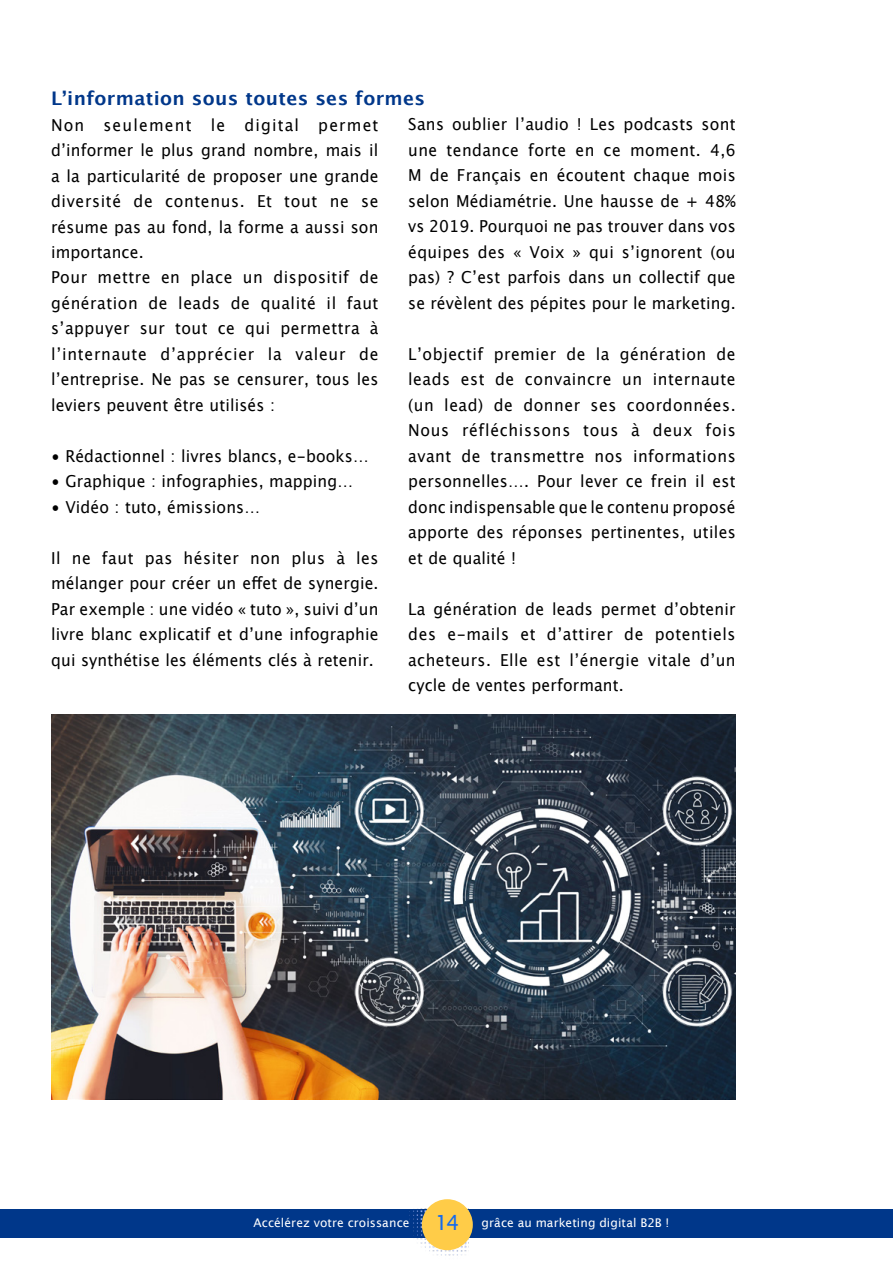
<style>
.page{position:relative;width:893px;height:1263px;background:#fff}
.page>*{position:absolute;margin:0;border:0;box-sizing:border-box;transform-origin:0 0}
.t1{font:21px "Lucida Sans";color:#136af0}
.t2{font:700 18.75px "Lucida Grande";letter-spacing:.02em;color:#00378a}
.t3{font:16.5px/25.5px "Lucida Grande";letter-spacing:.01em;color:#000;text-align:justify;scale:.95 1}
.t4{font:16.5px/25.5px "Lucida Grande";letter-spacing:.03em;color:#000;scale:.95 1}
.t5{font:12px "Lucida Sans";letter-spacing:.01em;color:#fff}
</style>
<div class="page">
<div style="left:0;top:1209px;width:893px;height:29px;background:#00378a"></div>
<img style="left:409px;top:1208px;width:59px;height:48px">
<div style="left:422px;top:1199px;width:51px;height:51px;background:#ffcc48;border-radius:50%"></div>
<img style="left:51px;top:715px;width:684px;height:385px">
<p class="t2" style="left:51px;top:83px;width:376px">L’information sous toutes ses formes</p>
<p class="t4" style="left:51px;top:112px;width:346px">Non seulement le digital permet d’informer le plus grand nombre, mais il a la particularité de proposer une grande diversité de contenus. Et tout ne se résume pas au fond, la forme a aussi son importance.<br>Pour mettre en place un dispositif de génération de leads de qualité il faut s’appuyer sur tout ce qui permettra à l’internaute d’apprécier la valeur de l’entreprise. Ne pas se censurer, tous les leviers peuvent être utilisés :</p>
<p class="t3" style="left:51px;top:443px;width:336px">• Rédactionnel : livres blancs, e-books…</p>
<p class="t3" style="left:51px;top:469px;width:319px">• Graphique : infographies, mapping…</p>
<p class="t3" style="left:51px;top:494px;width:222px">• Vidéo : tuto, émissions…</p>
<p class="t3" style="left:51px;top:545px;width:346px">Il ne faut pas hésiter non plus à les mélanger pour créer un effet de synergie.<br>Par exemple : une vidéo « tuto », suivi d’un livre blanc explicatif et d’une infographie qui synthétise les éléments clés à retenir.</p>
<p class="t3" style="left:408px;top:112px;width:346px">Sans oublier l’audio ! Les podcasts sont une tendance forte en ce moment. 4,6<br>M de Français en écoutent chaque mois selon Médiamétrie. Une hausse de + 48% vs 2019. Pourquoi ne pas trouver dans vos équipes des « Voix » qui s’ignorent (ou pas) ? C’est parfois dans un collectif que se révèlent des pépites pour le marketing.</p>
<p class="t3" style="left:408px;top:341px;width:346px">L’objectif premier de la génération de leads est de convaincre un internaute (un lead) de donner ses coordonnées.<br>Nous réfléchissons tous à deux fois avant de transmettre nos informations personnelles…. Pour lever ce frein il est donc indispensable que le contenu proposé apporte des réponses pertinentes, utiles et de qualité !</p>
<p class="t3" style="left:408px;top:596px;width:346px">La génération de leads permet d’obtenir des e-mails et d’attirer de potentiels acheteurs. Elle est l’énergie vitale d’un cycle de ventes performant.</p>
<p class="t1" style="left:435px;top:1211px;width:26px">14</p>
<p class="t5" style="left:253px;top:1216px;width:157px">Accélérez votre croissance</p>
<p class="t5" style="left:482px;top:1216px;width:189px">grâce au marketing digital B2B !</p>
</div>
